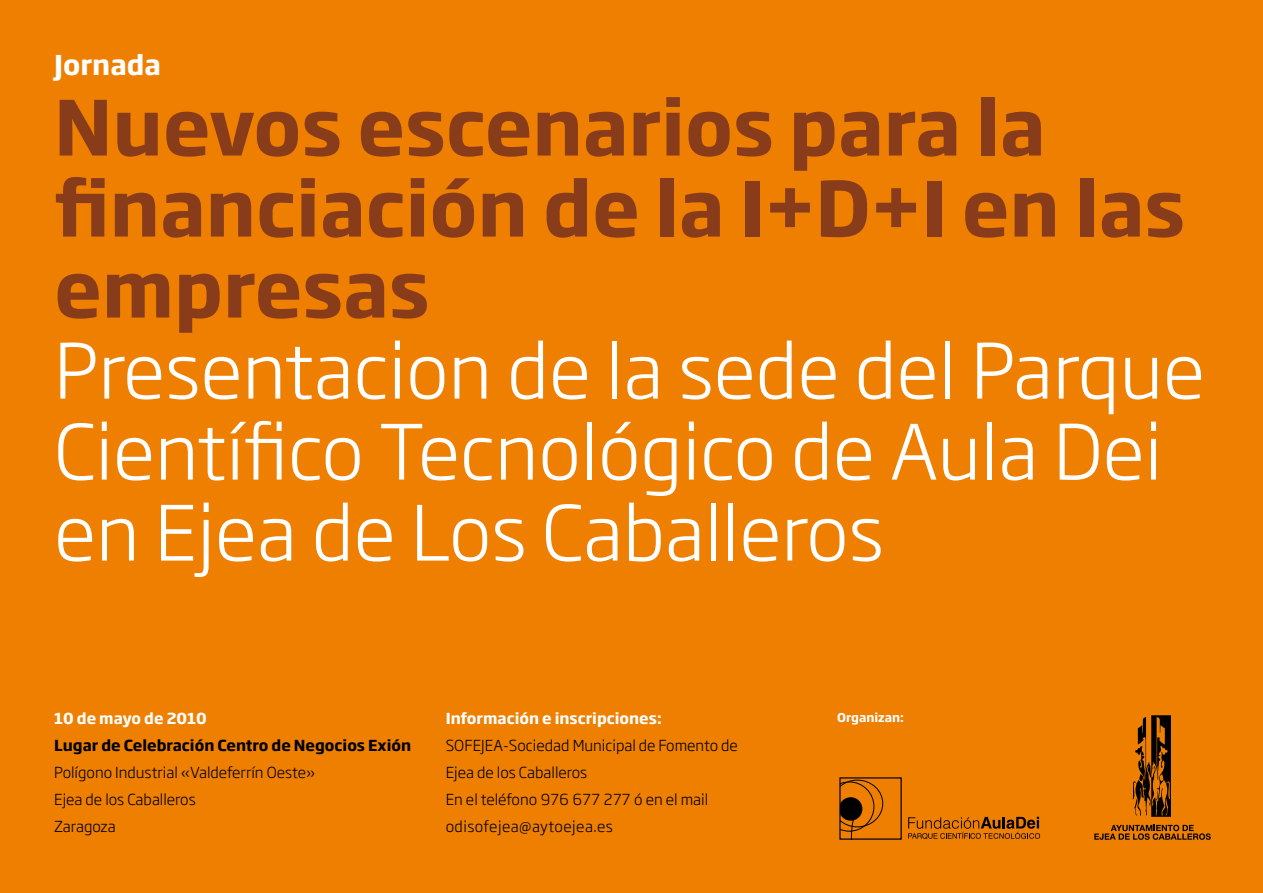
<style>
.page{position:relative;width:1263px;height:893px;background:#ee7f00}
.page>*{position:absolute;margin:0;border:0;box-sizing:border-box;transform-origin:0 0}
.t1{font:300 75px/81px "Soho Gothic Pro";color:#fff}
.t2{font:700 75px/81px "Soho Gothic Pro";color:#883c1a}
.t3{font:700 27px "Soho Gothic Pro";color:#fff}
.t4{font:300 15px/27px "Soho Gothic Pro";color:#000}
.t5{font:700 15px "Soho Gothic Pro";color:#fff}
.t6{font:700 15px "Soho Gothic Pro";color:#000}
.t7{font:700 12px "Soho Gothic Pro";color:#fff}
</style>
<div class="page">
<svg style="left:841px;top:780px;width:42px;height:58px"></svg>
<div style="left:839px;top:777px;width:63px;height:63px;border:1px solid #000"></div>
<svg style="left:908px;top:817px;width:132px;height:22px"></svg>
<svg style="left:1132px;top:715px;width:39px;height:102px"></svg>
<svg style="left:1094px;top:825px;width:117px;height:15px"></svg>
<h2 class="t3" style="left:54px;top:43px;width:108px">Jornada</h2>
<h1 class="t2" style="left:54px;top:82px;width:1132px">Nuevos escenarios para la financiación de la I+D+I en las empresas</h1>
<h1 class="t1" style="left:54px;top:326px;width:1152px">Presentacion de la sede del Parque<br>Científico Tecnológico de Aula Dei en Ejea de Los Caballeros</h1>
<p class="t5" style="left:54px;top:707px;width:154px">10 de mayo de 2010</p>
<p class="t6" style="left:54px;top:734px;width:359px">Lugar de Celebración Centro de Negocios Exión</p>
<p class="t4" style="left:54px;top:758px;width:263px">Polígono Industrial «Valdeferrín Oeste»<br>Ejea de los Caballeros<br>Zaragoza</p>
<p class="t5" style="left:446px;top:707px;width:217px">Información e inscripciones:</p>
<p class="t4" style="left:446px;top:731px;width:294px">SOFEJEA-Sociedad Municipal de Fomento de<br>Ejea de los Caballeros<br>En el teléfono 976 677 277 ó en el mail odisofejea@aytoejea.es</p>
<p class="t7" style="left:837px;top:708px;width:68px">Organizan:</p>
</div>
